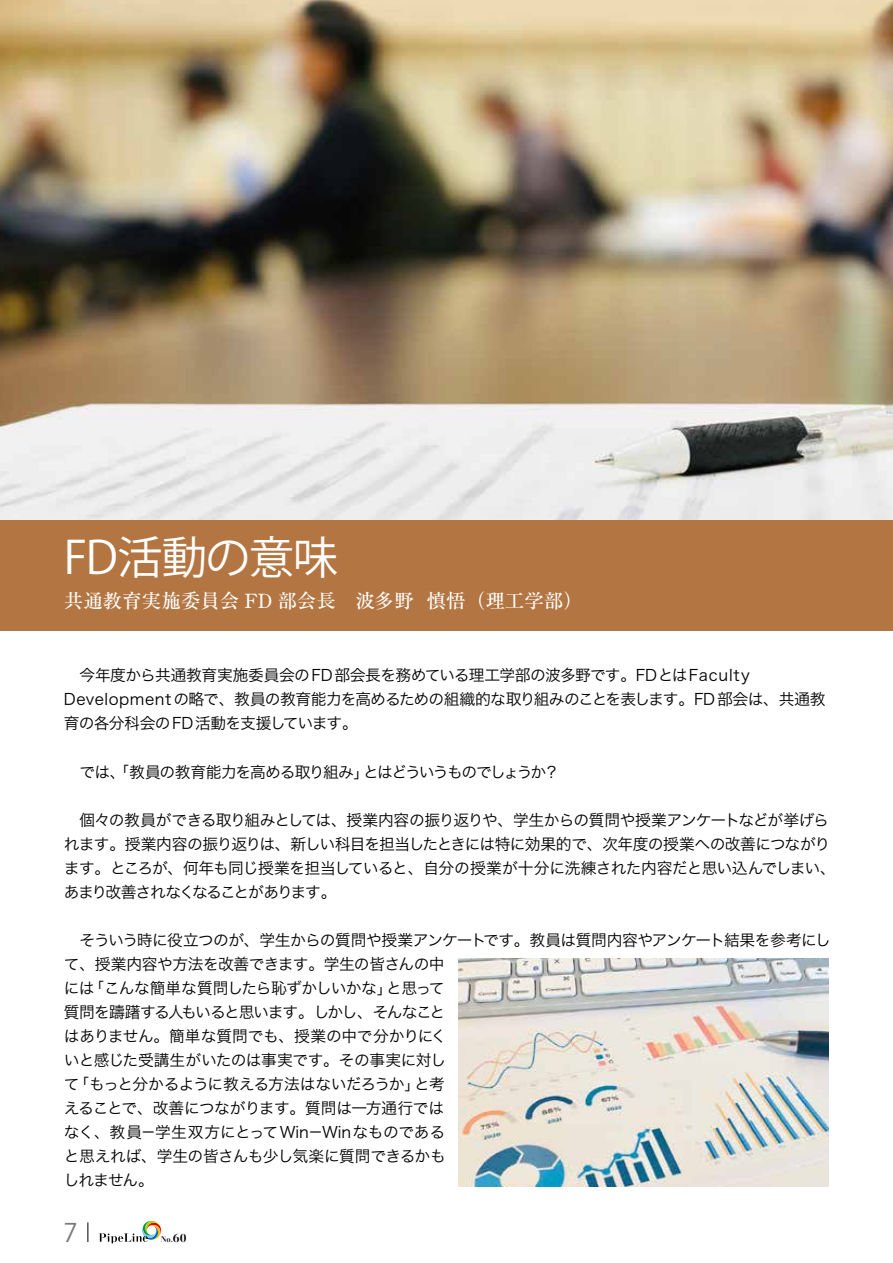
<style>
.page{position:relative;width:893px;height:1263px;background:#fff}
.page>*{position:absolute;margin:0;border:0;box-sizing:border-box;transform-origin:0 0}
.t1{font:45px "Koz Go Pr 6 N";letter-spacing:-.025em;color:#fff}
.t2{font:25.5px "Koz Go Pro";color:#7b7a7b}
.t3{font:500 19.5px "Ryumin Pro";color:#fff}
.t4{font:15.75px/24px "Hira Kaku Std N W3";letter-spacing:-.04em;color:#000}
.t5{font:15.75px "Hira Kaku Std N W3";letter-spacing:-.075em;color:#000}
.t6{font:800 7.65px "Kocho Std";color:#000}
.s1{font-size:10.95px}
</style>
<div class="page">
<img style="left:0;top:0;width:893px;height:520px">
<div style="left:0;top:520px;width:893px;height:110px;background:#b37642"></div>
<svg style="left:99px;top:1220px;width:62px;height:23px"></svg>
<svg style="left:88px;top:1222px;width:1px;height:20px"></svg>
<img style="left:459px;top:958px;width:369px;height:228px">
<h1 class="t1" style="left:64px;top:532px;width:276px">FD活動の意味</h1>
<p class="t3" style="left:64px;top:585px;width:520px">共通教育実施委員会 FD 部会長　波多野 慎悟（理工学部）</p>
<p class="t4" style="left:64px;top:663px;width:763px">　今年度から共通教育実施委員会のFD部会長を務めている理工学部の波多野です。FDとはFaculty<br>Development の略で、教員の教育能力を高めるための組織的な取り組みのことを表します。FD部会は、共通教育の各分科会のFD活動を支援しています。</p>
<p class="t5" style="left:64px;top:760px;width:497px">　では、「教員の教育能力を高める取り組み」とはどういうものでしょうか？</p>
<p class="t4" style="left:64px;top:807px;width:773px">　個々の教員ができる取り組みとしては、授業内容の振り返りや、学生からの質問や授業アンケートなどが挙げられます。授業内容の振り返りは、新しい科目を担当したときには特に効果的で、次年度の授業への改善につながります。ところが、何年も同じ授業を担当していると、自分の授業が十分に洗練された内容だと思い込んでしまい、あまり改善されなくなることがあります。</p>
<p class="t4" style="left:64px;top:927px;width:768px">　そういう時に役立つのが、学生からの質問や授業アンケートです。教員は質問内容やアンケート結果を参考にして、授業内容や方法を改善できます。学生の皆さんの中<br>には「こんな簡単な質問したら恥ずかしいかな」と思って<br>質問を躊躇する人もいると思います。しかし、そんなこと<br>はありません。簡単な質問でも、授業の中で分かりにく<br>いと感じた受講生がいたのは事実です。その事実に対し<br>て「もっと分かるように教える方法はないだろうか」と考<br>えることで、改善につながります。質問は一方通行では<br>なく、教員－学生双方にとってWin－Winなものである<br>と思えれば、学生の皆さんも少し気楽に質問できるかも<br>しれません。</p>
<h2 class="t2" style="left:63px;top:1216px;width:16px">7</h2>
<p class="t6" style="left:161px;top:1232px;width:27px">No.<span class="s1">60</span></p>
</div>
